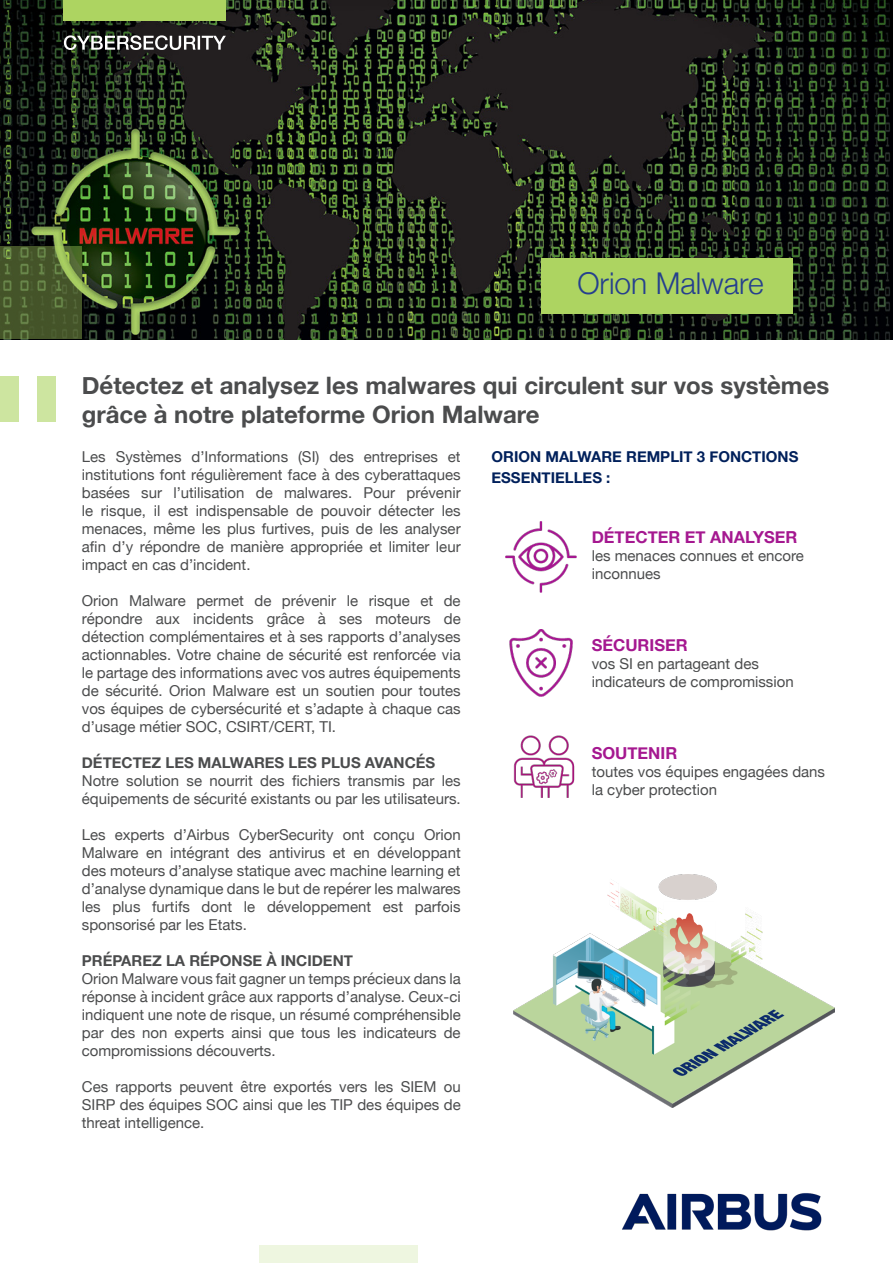
<style>
.page{position:relative;width:893px;height:1263px;background:#fff}
.page>*{position:absolute;margin:0;border:0;box-sizing:border-box;transform-origin:0 0}
.t1{font:300 30px "Helvetica Neue";color:#253f8e}
.t2{font:700 24px/28.8px "Helvetica Neue";color:#4b4c4d}
.t3{font:700 16.5px "Helvetica Neue";color:#a51890}
.t4{font:15px/18px "Helvetica Neue";color:#4b4c4d;text-align:justify}
.t5{font:700 15px "Helvetica Neue";color:#4b4c4d}
.t6{font:700 15px/21px "Helvetica Neue";color:#00205b}
</style>
<div class="page">
<img style="left:505px;top:522px;width:71px;height:71px">
<img style="left:513px;top:735px;width:62px;height:63px">
<div style="left:260px;top:1245px;width:158px;height:18px;background:#eef6e0"></div>
<img style="left:513px;top:875px;width:322px;height:233px">
<img style="left:510px;top:630px;width:63px;height:67px">
<img style="left:0;top:0;width:893px;height:339px">
<svg style="left:0;top:247px;width:82px;height:92px;background:#4f6230"></svg>
<svg style="left:64px;top:35px;width:162px;height:15px"></svg>
<div style="left:64px;top:0;width:162px;height:21px;background:#add461"></div>
<div style="left:541px;top:258px;width:252px;height:56px;background:#add461"></div>
<div style="left:37px;top:376px;width:18px;height:46px;background:#cde5a0"></div>
<div style="left:0;top:376px;width:19px;height:46px;background:#cde5a0"></div>
<img style="left:622px;top:1193px;width:200px;height:38px">
<p class="t1" style="left:577px;top:259px;width:188px">Orion Malware</p>
<p class="t2" style="left:82px;top:372px;width:749px">Détectez et analysez les malwares qui circulent sur vos systèmes grâce à notre plateforme Orion Malware</p>
<p class="t6" style="left:491px;top:447px;width:308px">ORION MALWARE REMPLIT 3 FONCTIONS<br>ESSENTIELLES :</p>
<p class="t4" style="left:82px;top:448px;width:380px">Les Systèmes d’Informations (SI) des entreprises et institutions font régulièrement face à des cyberattaques basées sur l’utilisation de malwares. Pour prévenir le risque, il est indispensable de pouvoir détecter les menaces, même les plus furtives, puis de les analyser afin d’y répondre de manière appropriée et limiter leur impact en cas d’incident.</p>
<p class="t4" style="left:82px;top:592px;width:380px">Orion Malware permet de prévenir le risque et de répondre aux incidents grâce à ses moteurs de détection complémentaires et à ses rapports d’analyses actionnables. Votre chaine de sécurité est renforcée via le partage des informations avec vos autres équipements de sécurité. Orion Malware est un soutien pour toutes vos équipes de cybersécurité et s’adapte à chaque cas d’usage métier SOC, CSIRT/CERT, TI.</p>
<p class="t5" style="left:82px;top:751px;width:355px">DÉTECTEZ LES MALWARES LES PLUS AVANCÉS</p>
<p class="t4" style="left:82px;top:772px;width:380px">Notre solution se nourrit des fichiers transmis par les équipements de sécurité existants ou par les utilisateurs.</p>
<p class="t4" style="left:82px;top:826px;width:380px">Les experts d’Airbus CyberSecurity ont conçu Orion Malware en intégrant des antivirus et en développant des moteurs d’analyse statique avec machine learning et d’analyse dynamique dans le but de repérer les malwares les plus furtifs dont le développement est parfois sponsorisé par les Etats.</p>
<p class="t5" style="left:82px;top:949px;width:273px">PRÉPAREZ LA RÉPONSE À INCIDENT</p>
<p class="t4" style="left:82px;top:970px;width:380px">Orion Malware vous fait gagner un temps précieux dans la réponse à incident grâce aux rapports d’analyse. Ceux-ci indiquent une note de risque, un résumé compréhensible par des non experts ainsi que tous les indicateurs de compromissions découverts.</p>
<p class="t4" style="left:82px;top:1078px;width:380px">Ces rapports peuvent être exportés vers les SIEM ou SIRP des équipes SOC ainsi que les TIP des équipes de threat intelligence.</p>
<p class="t3" style="left:592px;top:524px;width:207px">DÉTECTER ET ANALYSER</p>
<p class="t4" style="left:592px;top:547px;width:214px">les menaces connues et encore inconnues</p>
<p class="t3" style="left:592px;top:632px;width:97px">SÉCURISER</p>
<p class="t4" style="left:592px;top:655px;width:204px">vos SI en partageant des indicateurs de compromission</p>
<p class="t3" style="left:592px;top:740px;width:87px">SOUTENIR</p>
<p class="t4" style="left:592px;top:763px;width:235px">toutes vos équipes engagées dans la cyber protection</p>
</div>
